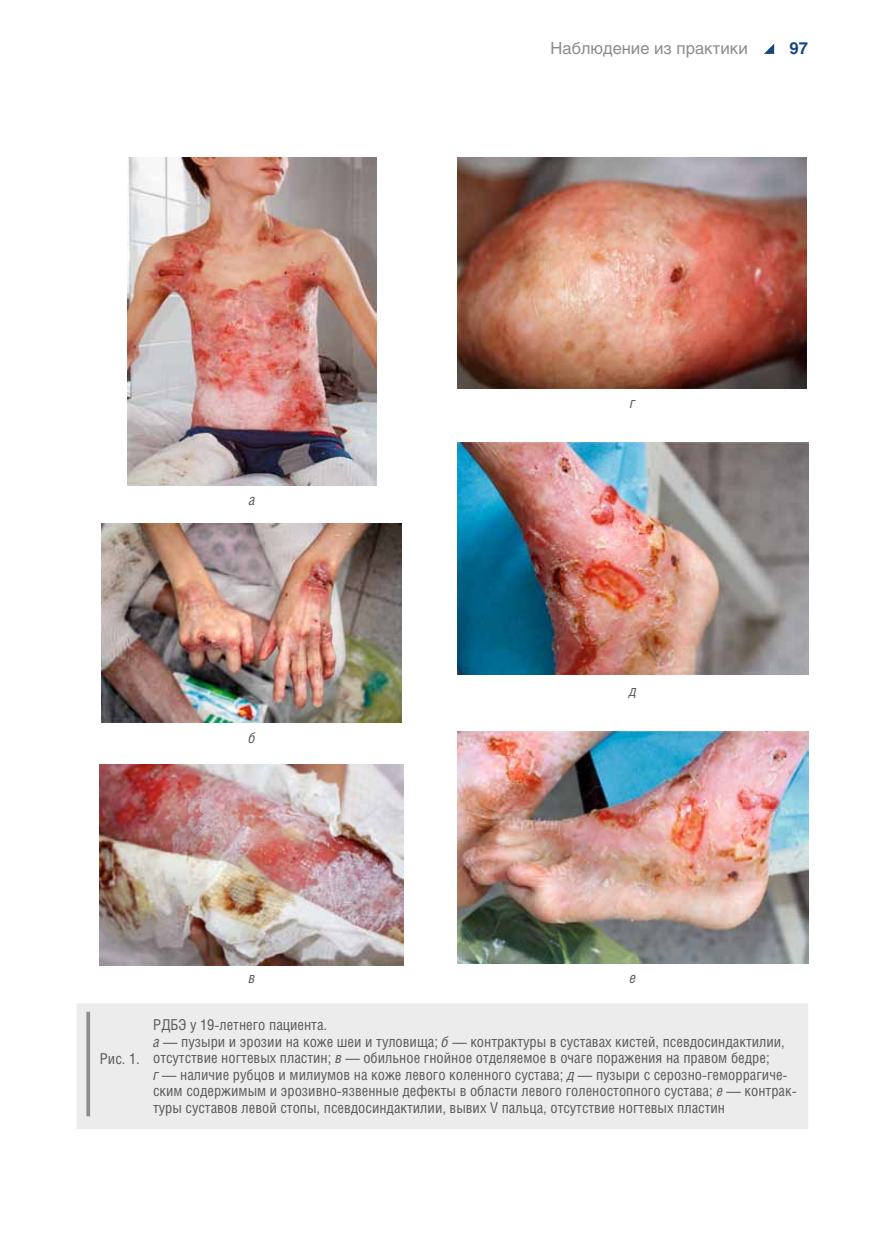
<style>
.page{position:relative;width:872px;height:1234px;background:#fff}
.page>*{position:absolute;margin:0;border:0;box-sizing:border-box;transform-origin:0 0}
.t1{font:16.5px "Helios C";color:#8d8d8d}
.t2{font:700 16.5px "Helios C";color:#164581}
.t3{font:15px/16.5px "Helios Cond C";color:#5a5a59}
.t4{font:italic 15px "Helios Cond C";color:#5a5a59}
.s1{font-style:italic}
</style>
<div class="page">
<svg style="left:764px;top:44px;width:10px;height:10px"></svg>
<img style="left:127px;top:157px;width:249px;height:328px">
<img style="left:102px;top:524px;width:300px;height:198px">
<img style="left:100px;top:764px;width:303px;height:201px">
<img style="left:457px;top:157px;width:349px;height:231px">
<img style="left:457px;top:442px;width:351px;height:232px">
<img style="left:457px;top:731px;width:351px;height:232px">
<div style="left:77px;top:1003px;width:731px;height:125px;background:#ececec"></div>
<svg style="left:86px;top:1011px;width:4px;height:105px"></svg>
<p class="t1" style="left:550px;top:38px;width:199px">Наблюдение из практики</p>
<p class="t2" style="left:789px;top:38px;width:20px">97</p>
<p class="t4" style="left:249px;top:490px;width:8px">а</p>
<p class="t4" style="left:248px;top:728px;width:9px">б</p>
<p class="t4" style="left:630px;top:394px;width:7px">г</p>
<p class="t4" style="left:629px;top:681px;width:9px">д</p>
<p class="t3" style="left:100px;top:1050px;width:42px">Рис. 1.</p>
<p class="t4" style="left:249px;top:968px;width:8px">в</p>
<p class="t4" style="left:629px;top:968px;width:8px">е</p>
<p class="t3" style="left:153px;top:1015px;width:645px">РДБЭ у 19-летнего пациента.<br><span class="s1">а</span> — пузыри и эрозии на коже шеи и туловища; <span class="s1">б</span> — контрактуры в суставах кистей, псевдосиндактилии, отсутствие ногтевых пластин; <span class="s1">в</span> — обильное гнойное отделяемое в очаге поражения на правом бедре;<br><span class="s1">г</span> — наличие рубцов и милиумов на коже левого коленного сустава; <span class="s1">д</span> — пузыри с серозно-геморрагиче&shy;ским содержимым и эрозивно-язвенные дефекты в области левого голеностопного сустава; <span class="s1">е</span> — контрак&shy;туры суставов левой стопы, псевдосиндактилии, вывих V пальца, отсутствие ногтевых пластин</p>
</div>
